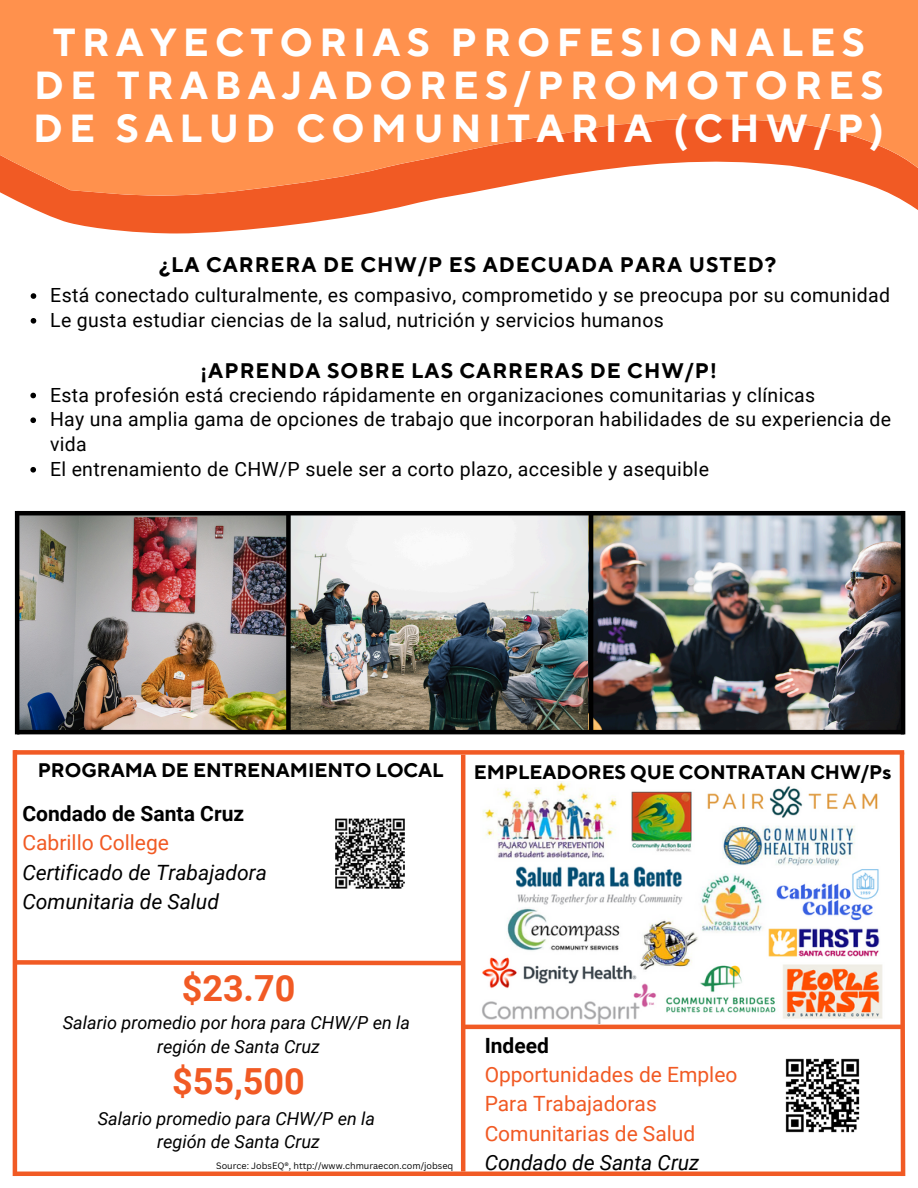
<style>
.page{position:relative;width:918px;height:1188px;background:#fff}
.page>*{position:absolute;margin:0;border:0;box-sizing:border-box;transform-origin:0 0}
.t1{font:700 39px/42.8px "TT Norms Pro";letter-spacing:.165em;color:#fff;text-align:center}
.t2{font:700 36px "Roboto";color:#f15a24}
.t3{font:21px/29.2px "Roboto";color:#f15a24}
.t4{font:italic 21px/29.1px "Roboto";color:#000}
.t5{font:700 21px "TT Norms Pro";letter-spacing:.05em;color:#000}
.t6{font:19.5px/24.8px "Roboto";letter-spacing:.02em;color:#000}
.t7{font:700 19.5px "TT Norms Pro";color:#000}
.t8{font:italic 18px/23.2px "Roboto";color:#000;text-align:center}
.t9{font:9px "Canva Sans";color:#000}
.s1{font-weight:700;font-style:normal}
.s2{font-style:normal;color:#f15a24}
.s3{font-weight:700;color:#000}
.s4{font-style:italic;color:#000}
</style>
<div class="page">
<svg style="left:47px;top:215px;width:312px;height:19px;fill:#f15a24"></svg>
<svg style="left:0;top:0;width:918px;height:215px;background:#fc9258"></svg>
<hr style="left:461px;top:755px;width:4px;height:417px;background:#f15a24">
<hr style="left:13px;top:750px;width:4px;height:426px;background:#f15a24">
<svg style="left:897px;top:750px;width:9px;height:426px"></svg>
<hr style="left:463px;top:1025px;width:440px;height:4px;background:#f15a24">
<hr style="left:14px;top:1172px;width:890px;height:4px;background:#f15a24">
<div style="left:14px;top:750px;width:890px;height:5px;background:#f15a24"></div>
<img style="left:336px;top:819px;width:68px;height:69px">
<img style="left:19px;top:515px;width:882px;height:215px">
<hr style="left:17px;top:730px;width:887px;height:4px;background:#000">
<hr style="left:17px;top:511px;width:887px;height:4px;background:#000">
<hr style="left:15px;top:511px;width:4px;height:223px;background:#000">
<hr style="left:901px;top:511px;width:4px;height:223px;background:#000">
<div style="left:286px;top:512px;width:5px;height:220px;background:#000"></div>
<hr style="left:589px;top:513px;width:4px;height:219px;background:#000">
<svg style="left:12px;top:958px;width:454px;height:10px"></svg>
<img style="left:785px;top:1058px;width:75px;height:75px">
<img style="left:482px;top:782px;width:401px;height:242px">
<svg style="left:31px;top:293px;width:5px;height:6px"></svg>
<svg style="left:31px;top:318px;width:5px;height:6px"></svg>
<svg style="left:30px;top:393px;width:6px;height:5px"></svg>
<svg style="left:30px;top:417px;width:6px;height:6px"></svg>
<svg style="left:30px;top:467px;width:6px;height:6px"></svg>
<h4 class="t1" style="left:33px;top:23px;width:853px">TRAYECTORIAS PROFESIONALES<br>DE TRABAJADORES/PROMOTORES<br>DE SALUD COMUNITARIA (CHW/P)</h4>
<p class="t5" style="left:159px;top:252px;width:619px">¿LA CARRERA DE CHW/P ES ADECUADA PARA USTED?</p>
<h3 class="t6" style="left:50px;top:283px;width:841px">Está conectado culturalmente, es compasivo, comprometido y se preocupa por su comunidad</h3>
<p class="t6" style="left:50px;top:308px;width:615px">Le gusta estudiar ciencias de la salud, nutrición y servicios humanos</p>
<h5 class="t5" style="left:201px;top:358px;width:518px">¡APRENDA SOBRE LAS CARRERAS DE CHW/P!</h5>
<h5 class="t6" style="left:50px;top:383px;width:767px">Esta profesión está creciendo rápidamente en organizaciones comunitarias y clínicas</h5>
<h4 class="t6" style="left:50px;top:407px;width:843px">Hay una amplia gama de opciones de trabajo que incorporan habilidades de su experiencia de vida</h4>
<p class="t6" style="left:50px;top:457px;width:660px">El entrenamiento de CHW/P suele ser a corto plazo, accesible y asequible</p>
<p class="t7" style="left:38px;top:759px;width:408px">PROGRAMA DE ENTRENAMIENTO LOCAL</p>
<p class="t4" style="left:22px;top:800px;width:246px"><span class="s1">Condado de Santa Cruz<br></span><span class="s2">Cabrillo College<br></span>Certificado de Trabajadora<br>Comunitaria de Salud</p>
<p class="t7" style="left:474px;top:761px;width:419px">EMPLEADORES QUE CONTRATAN CHW/Ps</p>
<p class="t2" style="left:182px;top:967px;width:115px">$23.70</p>
<p class="t8" style="left:63px;top:1012px;width:349px">Salario promedio por hora para CHW/P en la región de Santa Cruz</p>
<p class="t2" style="left:172px;top:1061px;width:134px">$55,500</p>
<p class="t8" style="left:98px;top:1107px;width:279px">Salario promedio para CHW/P en la región de Santa Cruz</p>
<p class="t9" style="left:216px;top:1160px;width:239px">Source: JobsEQ®, http://www.chmuraecon.com/jobseq</p>
<h2 class="t3" style="left:485px;top:1031px;width:254px"><span class="s3">Indeed<br></span>Opportunidades de Empleo<br>Para Trabajadoras<br>Comunitarias de Salud<br><span class="s4">Condado de Santa Cruz</span></h2>
</div>
